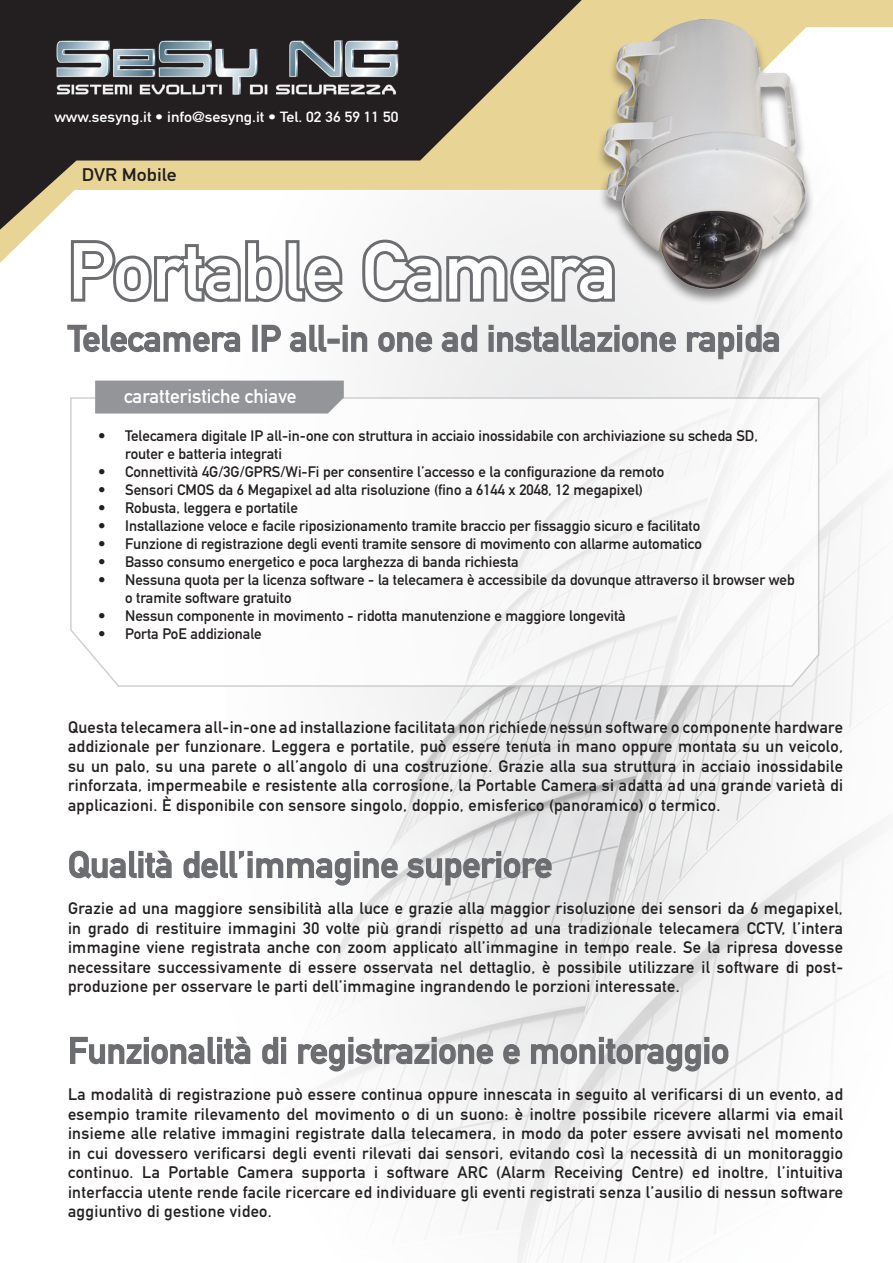
<style>
.page{position:relative;width:893px;height:1263px;background:#fff}
.page>*{position:absolute;margin:0;border:0;box-sizing:border-box;transform-origin:0 0}
.t1{font:78px "DIN Mittelschrift Std";color:#fff}
.Sottotitoletto{font:36px "DIN Mittelschrift Std";color:#6c6d70}
.t2{font:19.5px "DIN Mittelschrift Std";color:#fff}
.t3{font:18px "DIN Mittelschrift Std";color:#231f20;scale:1.1 1}
.t4{font:16.5px/19.5px "DIN Mittelschrift Std";letter-spacing:.02em;color:#231f20;text-align:justify}
.t5{font:15px/18px "DIN Mittelschrift Std";color:#231f20}
.t6{font:14.55px "DIN Mittelschrift Std";color:#fff;scale:1.1 1}
</style>
<div class="page">
<img style="left:225px;top:305px;width:657px;height:958px">
<svg style="left:0;top:0;width:480px;height:263px;fill:#231f20"></svg>
<img style="left:49px;top:34px;width:355px;height:70px">
<svg style="left:68px;top:235px;width:279px;height:68px"></svg>
<svg style="left:358px;top:237px;width:122px;height:68px"></svg>
<svg style="left:67px;top:324px;width:174px;height:29px"></svg>
<div style="left:252px;top:325px;width:6px;height:27px;border:2px solid #6c6d70"></div>
<svg style="left:261px;top:324px;width:21px;height:29px"></svg>
<svg style="left:289px;top:324px;width:38px;height:29px"></svg>
<div style="left:327px;top:339px;width:13px;height:5px;border:2px solid #6c6d70"></div>
<svg style="left:343px;top:325px;width:25px;height:28px"></svg>
<svg style="left:377px;top:331px;width:56px;height:22px"></svg>
<svg style="left:441px;top:324px;width:37px;height:29px"></svg>
<svg style="left:489px;top:324px;width:188px;height:29px"></svg>
<svg style="left:686px;top:324px;width:94px;height:36px"></svg>
<svg style="left:69px;top:850px;width:103px;height:29px"></svg>
<svg style="left:183px;top:850px;width:216px;height:36px"></svg>
<svg style="left:405px;top:851px;width:148px;height:35px"></svg>
<svg style="left:70px;top:1036px;width:181px;height:29px"></svg>
<svg style="left:261px;top:1036px;width:25px;height:29px"></svg>
<svg style="left:297px;top:1037px;width:197px;height:35px"></svg>
<svg style="left:502px;top:1043px;width:19px;height:22px"></svg>
<svg style="left:530px;top:1037px;width:199px;height:35px"></svg>
<img style="left:480px;top:0;width:413px;height:321px">
<svg style="left:70px;top:396px;width:751px;height:291px"></svg>
<div style="left:95px;top:381px;width:249px;height:32px;background:#939598"></div>
<p class="t6" style="left:54px;top:108px;width:314px">www.sesyng.it • info@sesyng.it • Tel. 02 36 59 11 50</p>
<p class="t3" style="left:82px;top:164px;width:88px">DVR Mobile</p>
<p class="t1" style="left:68px;top:225px;width:550px">Portable Camera</p>
<p class="Sottotitoletto" style="left:68px;top:317px;width:714px">Telecamera IP all-in one ad installazione rapida</p>
<p class="t2" style="left:124px;top:385px;width:174px">caratteristiche chiave</p>
<p class="t5" style="left:125px;top:427px;width:634px;text-indent:-27px">• Telecamera digitale IP all-in-one con struttura in acciaio inossidabile con archiviazione su scheda SD, router e batteria integrati</p>
<p class="t5" style="left:98px;top:463px;width:568px">• Connettività 4G/3G/GPRS/Wi-Fi per consentire l’accesso e la configurazione da remoto</p>
<p class="t5" style="left:98px;top:481px;width:546px">• Sensori CMOS da 6 Megapixel ad alta risoluzione (fino a 6144 x 2048, 12 megapixel)</p>
<p class="t5" style="left:98px;top:499px;width:201px">• Robusta, leggera e portatile</p>
<p class="t5" style="left:98px;top:517px;width:604px">• Installazione veloce e facile riposizionamento tramite braccio per fissaggio sicuro e facilitato</p>
<p class="t5" style="left:98px;top:535px;width:605px">• Funzione di registrazione degli eventi tramite sensore di movimento con allarme automatico</p>
<p class="t5" style="left:98px;top:553px;width:422px">• Basso consumo energetico e poca larghezza di banda richiesta</p>
<p class="t5" style="left:125px;top:571px;width:671px;text-indent:-27px">• Nessuna quota per la licenza software - la telecamera è accessibile da dovunque attraverso il browser web o tramite software gratuito</p>
<p class="t5" style="left:98px;top:607px;width:529px">• Nessun componente in movimento - ridotta manutenzione e maggiore longevità</p>
<p class="t5" style="left:98px;top:625px;width:165px">• Porta PoE addizionale</p>
<p class="t4" style="left:68px;top:717px;width:777px">Questa telecamera all-in-one ad installazione facilitata non richiede nessun software o componente hardware addizionale per funzionare. Leggera e portatile, può essere tenuta in mano oppure montata su un veicolo, su un palo, su una parete o all’angolo di una costruzione. Grazie alla sua struttura in acciaio inossidabile rinforzata, impermeabile e resistente alla corrosione, la Portable Camera si adatta ad una grande varietà di applicazioni. È disponibile con sensore singolo, doppio, emisferico (panoramico) o termico.</p>
<p class="Sottotitoletto" style="left:68px;top:843px;width:486px">Qualità dell’immagine superiore</p>
<p class="t4" style="left:68px;top:899px;width:776px">Grazie ad una maggiore sensibilità alla luce e grazie alla maggior risoluzione dei sensori da 6 megapixel, in grado di restituire immagini 30 volte più grandi rispetto ad una tradizionale telecamera CCTV, l’intera immagine viene registrata anche con zoom applicato all’immagine in tempo reale. Se la ripresa dovesse necessitare successivamente di essere osservata nel dettaglio, è possibile utilizzare il software di post&shy;produzione per osservare le parti dell’immagine ingrandendo le porzioni interessate.</p>
<p class="Sottotitoletto" style="left:68px;top:1029px;width:663px">Funzionalità di registrazione e monitoraggio</p>
<p class="t4" style="left:68px;top:1085px;width:777px">La modalità di registrazione può essere continua oppure innescata in seguito al verificarsi di un evento, ad esempio tramite rilevamento del movimento o di un suono: è inoltre possibile ricevere allarmi via email insieme alle relative immagini registrate dalla telecamera, in modo da poter essere avvisati nel momento in cui dovessero verificarsi degli eventi rilevati dai sensori, evitando così la necessità di un monitoraggio continuo. La Portable Camera supporta i software ARC (Alarm Receiving Centre) ed inoltre, l’intuitiva interfaccia utente rende facile ricercare ed individuare gli eventi registrati senza l’ausilio di nessun software aggiuntivo di gestione video.</p>
</div>
